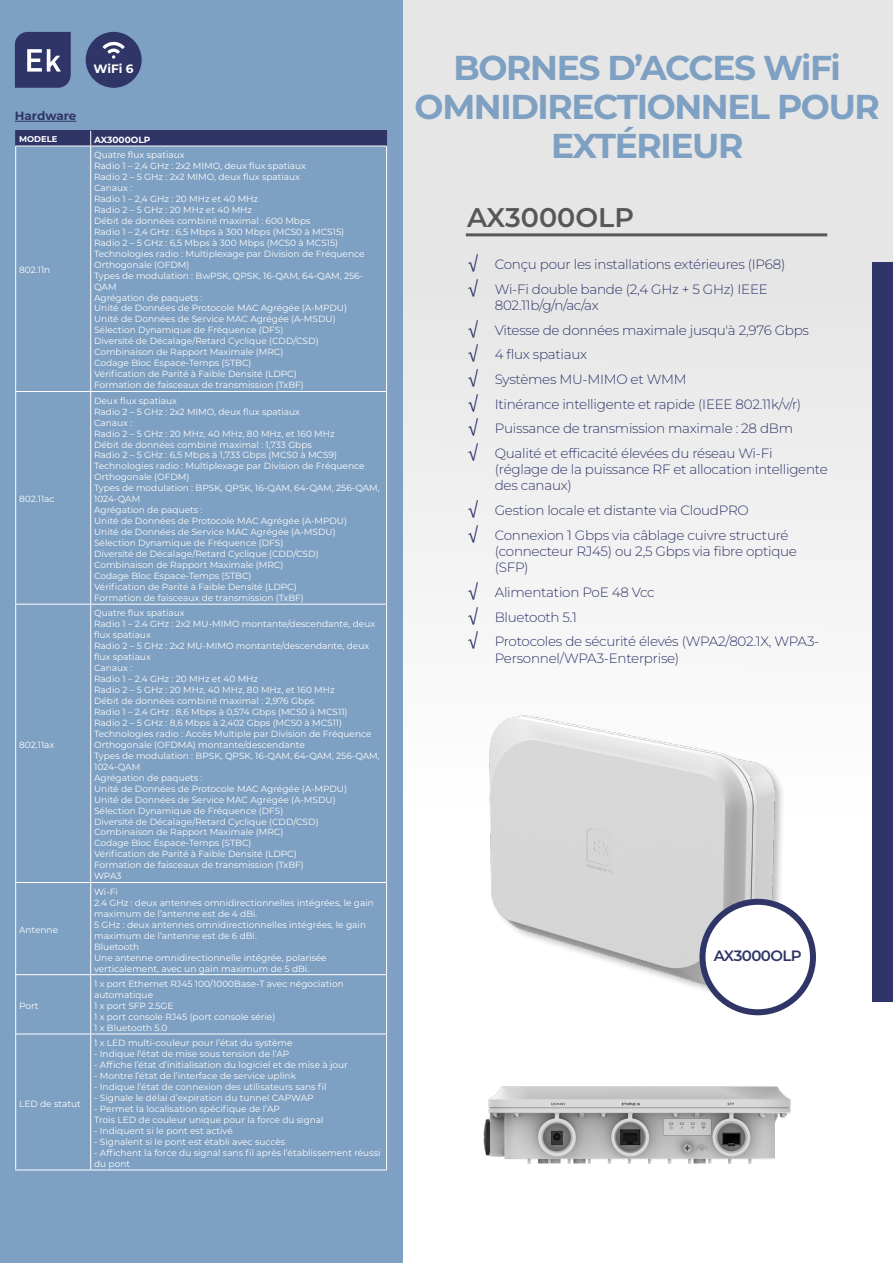
<style>
.page{position:relative;width:893px;height:1263px;background:#fff}
.page>*{position:absolute;margin:0;border:0;box-sizing:border-box;transform-origin:0 0}
.t1{font:700 34.5px/39px "Montserrat";letter-spacing:-.04em;color:#7ea0c2;text-align:center}
.t2{font:600 27px "Montserrat";color:#575756}
.t3{font:600 15px "Montserrat";letter-spacing:-.04em;color:#303568}
.t4{font:300 13.5px/24.8px "Montserrat";letter-spacing:-.02em;color:#2f3569}
.t5{font:700 12.15px "Montserrat";color:#fff}
.t6{font:700 12px "Montserrat";color:#2f3569}
.t7{font:9px/10.9px "Montserrat";color:#fff}
.t8{font:700 9px "Montserrat";color:#fff}
.t9{font:700 8.4px "Montserrat";color:#fff}
.s1{font-family:"Helvetica Neue LT Std";font-weight:400;font-size:18px}
</style>
<div class="page">
<div style="left:0;top:0;width:893px;height:880px;background:linear-gradient(to bottom,#e0e0e0,#fbfbfc)"></div>
<div style="left:873px;top:262px;width:20px;height:739px;background:#2f3569"></div>
<div style="left:0;top:0;width:402px;height:1263px;background:#7ea0c2"></div>
<svg style="left:15px;top:32px;width:56px;height:56px"></svg>
<hr style="left:466px;top:233px;width:361px;height:3px;background:#575756">
<img style="left:475px;top:697px;width:319px;height:308px">
<div style="left:702px;top:902px;width:111px;height:110px;background:#fff;border-radius:50%"></div>
<div style="left:699px;top:899px;width:117px;height:116px;border:6px solid #303568;border-radius:50%"></div>
<hr style="left:15px;top:121px;width:61px;height:1px;background:#2f3569">
<img style="left:483px;top:1086px;width:308px;height:78px">
<div style="left:86px;top:32px;width:56px;height:56px;background:#303568;border-radius:50%"></div>
<svg style="left:103px;top:41px;width:22px;height:18px"></svg>
<hr style="left:15px;top:146px;width:76px;height:1px;background:#fff">
<hr style="left:15px;top:146px;width:1px;height:245px;background:#fff">
<hr style="left:91px;top:146px;width:296px;height:1px;background:#fff">
<hr style="left:90px;top:146px;width:1px;height:245px;background:#fff">
<hr style="left:386px;top:146px;width:1px;height:245px;background:#fff">
<hr style="left:15px;top:391px;width:76px;height:1px;background:#fff">
<hr style="left:15px;top:392px;width:1px;height:212px;background:#fff">
<hr style="left:91px;top:391px;width:296px;height:1px;background:#fff">
<hr style="left:90px;top:392px;width:1px;height:212px;background:#fff">
<hr style="left:386px;top:392px;width:1px;height:212px;background:#fff">
<hr style="left:15px;top:604px;width:76px;height:1px;background:#fff">
<hr style="left:15px;top:604px;width:1px;height:278px;background:#fff">
<hr style="left:91px;top:604px;width:296px;height:1px;background:#fff">
<hr style="left:90px;top:604px;width:1px;height:278px;background:#fff">
<hr style="left:386px;top:604px;width:1px;height:278px;background:#fff">
<hr style="left:15px;top:882px;width:76px;height:1px;background:#fff">
<hr style="left:15px;top:883px;width:1px;height:91px;background:#fff">
<hr style="left:91px;top:882px;width:296px;height:1px;background:#fff">
<hr style="left:90px;top:883px;width:1px;height:91px;background:#fff">
<hr style="left:386px;top:883px;width:1px;height:91px;background:#fff">
<hr style="left:15px;top:974px;width:76px;height:1px;background:#fff">
<hr style="left:15px;top:975px;width:1px;height:59px;background:#fff">
<hr style="left:91px;top:974px;width:296px;height:1px;background:#fff">
<hr style="left:90px;top:975px;width:1px;height:59px;background:#fff">
<hr style="left:386px;top:975px;width:1px;height:59px;background:#fff">
<hr style="left:15px;top:1034px;width:76px;height:1px;background:#fff">
<hr style="left:15px;top:1034px;width:1px;height:135px;background:#fff">
<hr style="left:91px;top:1034px;width:296px;height:1px;background:#fff">
<hr style="left:90px;top:1034px;width:1px;height:135px;background:#fff">
<hr style="left:386px;top:1034px;width:1px;height:135px;background:#fff">
<hr style="left:15px;top:1169px;width:76px;height:1px;background:#fff">
<hr style="left:91px;top:1169px;width:296px;height:1px;background:#fff">
<div style="left:15px;top:130px;width:372px;height:16px;background:#303568"></div>
<h3 class="t6" style="left:15px;top:107px;width:63px">Hardware</h3>
<h3 class="t5" style="left:94px;top:60px;width:42px">WiFi 6</h3>
<p class="t9" style="left:19px;top:133px;width:40px">MODELE</p>
<p class="t8" style="left:94px;top:133px;width:58px">AX3000OLP</p>
<p class="t7" style="left:19px;top:264px;width:33px">802.11n</p>
<p class="t7" style="left:19px;top:493px;width:37px">802.11ac</p>
<p class="t7" style="left:19px;top:739px;width:37px">802.11ax</p>
<p class="t7" style="left:19px;top:924px;width:41px">Antenne</p>
<p class="t7" style="left:19px;top:1000px;width:21px">Port</p>
<p class="t7" style="left:19px;top:1097px;width:63px">LED de statut</p>
<p class="t7" style="left:94px;top:149px;width:272px">Quatre flux spatiaux<br>Radio 1 – 2,4 GHz : 2x2 MIMO, deux flux spatiaux<br>Radio 2 – 5 GHz : 2x2 MIMO, deux flux spatiaux<br>Canaux :<br>Radio 1 – 2,4 GHz : 20 MHz et 40 MHz<br>Radio 2 – 5 GHz : 20 MHz et 40 MHz<br>Débit de données combiné maximal : 600 Mbps<br>Radio 1 – 2,4 GHz : 6,5 Mbps à 300 Mbps (MCS0 à MCS15)<br>Radio 2 – 5 GHz : 6,5 Mbps à 300 Mbps (MCS0 à MCS15)<br>Technologies radio : Multiplexage par Division de Fréquence Orthogonale (OFDM)<br>Types de modulation : BwPSK, QPSK, 16-QAM, 64-QAM, 256- QAM<br>Agrégation de paquets :<br>Unité de Données de Protocole MAC Agrégée (A-MPDU)<br>Unité de Données de Service MAC Agrégée (A-MSDU)<br>Sélection Dynamique de Fréquence (DFS)<br>Diversité de Décalage/Retard Cyclique (CDD/CSD)<br>Combinaison de Rapport Maximale (MRC)<br>Codage Bloc Espace-Temps (STBC)<br>Vérification de Parité à Faible Densité (LDPC)<br>Formation de faisceaux de transmission (TxBF)</p>
<p class="t7" style="left:94px;top:395px;width:287px">Deux flux spatiaux<br>Radio 2 – 5 GHz : 2x2 MIMO, deux flux spatiaux<br>Canaux :<br>Radio 2 – 5 GHz : 20 MHz, 40 MHz, 80 MHz, et 160 MHz<br>Débit de données combiné maximal : 1,733 Gbps<br>Radio 2 – 5 GHz : 6,5 Mbps à 1,733 Gbps (MCS0 à MCS9)<br>Technologies radio : Multiplexage par Division de Fréquence Orthogonale (OFDM)<br>Types de modulation : BPSK, QPSK, 16-QAM, 64-QAM, 256-QAM, 1024-QAM<br>Agrégation de paquets :<br>Unité de Données de Protocole MAC Agrégée (A-MPDU)<br>Unité de Données de Service MAC Agrégée (A-MSDU)<br>Sélection Dynamique de Fréquence (DFS)<br>Diversité de Décalage/Retard Cyclique (CDD/CSD)<br>Combinaison de Rapport Maximale (MRC)<br>Codage Bloc Espace-Temps (STBC)<br>Vérification de Parité à Faible Densité (LDPC)<br>Formation de faisceaux de transmission (TxBF)</p>
<p class="t7" style="left:94px;top:607px;width:287px">Quatre flux spatiaux<br>Radio 1 – 2.4 GHz : 2x2 MU-MIMO montante/descendante, deux flux spatiaux<br>Radio 2 – 5 GHz : 2x2 MU-MIMO montante/descendante, deux flux spatiaux<br>Canaux :<br>Radio 1 – 2.4 GHz : 20 MHz et 40 MHz<br>Radio 2 – 5 GHz : 20 MHz, 40 MHz, 80 MHz, et 160 MHz<br>Débit de données combiné maximal : 2,976 Gbps<br>Radio 1 – 2.4 GHz : 8,6 Mbps à 0,574 Gbps (MCS0 à MCS11)<br>Radio 2 – 5 GHz : 8,6 Mbps à 2,402 Gbps (MCS0 à MCS11)<br>Technologies radio : Accès Multiple par Division de Fréquence Orthogonale (OFDMA) montante/descendante<br>Types de modulation : BPSK, QPSK, 16-QAM, 64-QAM, 256-QAM, 1024-QAM<br>Agrégation de paquets :<br>Unité de Données de Protocole MAC Agrégée (A-MPDU)<br>Unité de Données de Service MAC Agrégée (A-MSDU)<br>Sélection Dynamique de Fréquence (DFS)<br>Diversité de Décalage/Retard Cyclique (CDD/CSD)<br>Combinaison de Rapport Maximale (MRC)<br>Codage Bloc Espace-Temps (STBC)<br>Vérification de Parité à Faible Densité (LDPC)<br>Formation de faisceaux de transmission (TxBF)<br>WPA3</p>
<p class="t7" style="left:94px;top:886px;width:281px">Wi-Fi<br>2.4 GHz : deux antennes omnidirectionnelles intégrées, le gain maximum de l’antenne est de 4 dBi.<br>5 GHz : deux antennes omnidirectionnelles intégrées, le gain maximum de l’antenne est de 6 dBi.<br>Bluetooth<br>Une antenne omnidirectionnelle intégrée, polarisée verticalement, avec un gain maximum de 5 dBi.</p>
<p class="t7" style="left:94px;top:978px;width:251px">1 x port Ethernet RJ45 100/1000Base-T avec négociation automatique<br>1 x port SFP 2.5GE<br>1 x port console RJ45 (port console série)<br>1 x Bluetooth 5.0</p>
<p class="t7" style="left:94px;top:1037px;width:200px">1 x LED multi-couleur pour l’état du système</p>
<p class="t7" style="left:94px;top:1048px;width:197px">- Indique l’état de mise sous tension de l’AP</p>
<p class="t7" style="left:94px;top:1059px;width:255px">- Affiche l’état d’initialisation du logiciel et de mise à jour</p>
<p class="t7" style="left:94px;top:1070px;width:203px">- Montre l’état de l’interface de service uplink</p>
<p class="t7" style="left:94px;top:1081px;width:234px">- Indique l’état de connexion des utilisateurs sans fil</p>
<p class="t7" style="left:94px;top:1092px;width:221px">- Signale le délai d’expiration du tunnel CAPWAP</p>
<p class="t7" style="left:94px;top:1103px;width:231px">- Permet la localisation spécifique de l’AP<br>Trois LED de couleur unique pour la force du signal</p>
<p class="t7" style="left:94px;top:1125px;width:140px">- Indiquent si le pont est activé</p>
<p class="t7" style="left:94px;top:1136px;width:193px">- Signalent si le pont est établi avec succès</p>
<p class="t7" style="left:94px;top:1147px;width:288px">- Affichent la force du signal sans fil après l’établissement réussi du pont</p>
<h1 class="t1" style="left:415px;top:47px;width:467px">BORNES D’ACCES WiFi<br>OMNIDIRECTIONNEL POUR<br>EXTÉRIEUR</h1>
<h2 class="t2" style="left:467px;top:199px;width:168px">AX3000OLP</h2>
<h3 class="t4" style="left:468px;top:251px;width:319px"><span class="s1">√</span> Conçu pour les installations extérieures (IP68) <span class="s1">√</span> Wi-Fi double bande (2,4 GHz + 5 GHz) IEEE</h3>
<p class="t4" style="left:468px;top:292px;width:343px;text-indent:27px">802.11b/g/n/ac/ax<br><span class="s1">√</span> Vitesse de données maximale jusqu'à 2,976 Gbps <span class="s1">√</span> 4 flux spatiaux<br><span class="s1">√</span> Systèmes MU-MIMO et WMM<br><span class="s1">√</span> Itinérance intelligente et rapide (IEEE 802.11k/v/r) <span class="s1">√</span> Puissance de transmission maximale : 28 dBm<br><span class="s1">√</span> Qualité et efficacité élevées du réseau Wi-Fi</p>
<h3 class="t4" style="left:495px;top:461px;width:335px;line-height:16.2px">(réglage de la puissance RF et allocation intelligente des canaux)</h3>
<h3 class="t4" style="left:468px;top:498px;width:322px"><span class="s1">√</span> Gestion locale et distante via CloudPRO<br><span class="s1">√</span> Connexion 1 Gbps via câblage cuivre structuré</h3>
<h3 class="t4" style="left:495px;top:543px;width:304px;line-height:16.2px">(connecteur RJ45) ou 2,5 Gbps via fibre optique (SFP)</h3>
<h3 class="t4" style="left:468px;top:579px;width:353px"><span class="s1">√</span> Alimentation PoE 48 Vcc<br><span class="s1">√</span> Bluetooth 5.1<br><span class="s1">√</span> Protocoles de sécurité élevés (WPA2/802.1X, WPA3-</h3>
<h3 class="t4" style="left:495px;top:645px;width:186px">Personnel/WPA3-Enterprise)</h3>
<h3 class="t3" style="left:714px;top:945px;width:89px">AX3000OLP</h3>
</div>
